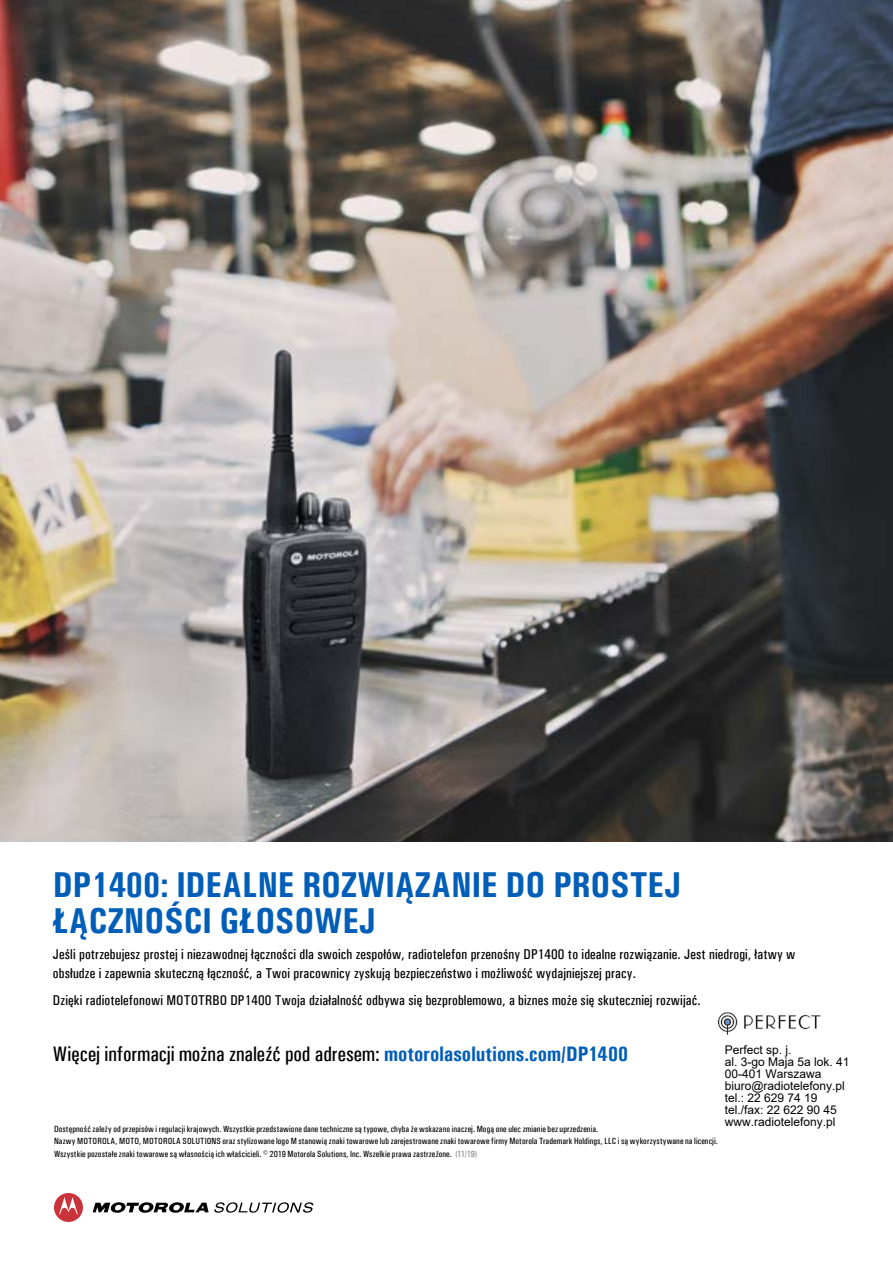
<style>
.page{position:relative;width:893px;height:1263px;background:#fff}
.page>*{position:absolute;margin:0;border:0;box-sizing:border-box;transform-origin:0 0}
.t1{font:700 36px/36px "Univers Condensed";color:#005eb8}
.t2{font:500 21px "Univers Condensed";color:#000}
.t3{font:500 14.25px/18.3px "Univers Condensed";letter-spacing:.01em;color:#000}
.t4{font:12px/12px "Arial";color:#000}
.t5{font:500 9px/12.3px "Univers Condensed";letter-spacing:.01em;color:#000}
.s1{font-weight:700;color:#005eb8}
.s2{color:#808285}
</style>
<div class="page">
<svg style="left:54px;top:1193px;width:29px;height:29px"></svg>
<svg style="left:93px;top:1202px;width:220px;height:11px"></svg>
<img style="left:0;top:0;width:893px;height:842px">
<img style="left:717px;top:1012px;width:104px;height:23px">
<h1 class="t1" style="left:53px;top:866px;width:630px">DP1400: IDEALNE ROZWIĄZANIE DO PROSTEJ<br>ŁĄCZNOŚCI GŁOSOWEJ</h1>
<p class="t3" style="left:53px;top:945px;width:744px">Jeśli potrzebujesz prostej i niezawodnej łączności dla swoich zespołów, radiotelefon przenośny DP1400 to idealne rozwiązanie. Jest niedrogi, łatwy w obsłudze i zapewnia skuteczną łączność, a Twoi pracownicy zyskują bezpieczeństwo i możliwość wydajniejszej pracy.</p>
<h3 class="t3" style="left:53px;top:991px;width:649px">Dzięki radiotelefonowi MOTOTRBO DP1400 Twoja działalność odbywa się bezproblemowo, a biznes może się skuteczniej rozwijać.</h3>
<h3 class="t4" style="left:725px;top:1043px;width:126px">Perfect sp. j.<br>al. 3-go Maja 5a lok. 41<br>00-401 Warszawa biuro@radiotelefony.pl tel.: 22 629 74 19 tel./fax: 22 622 90 45 www.radiotelefony.pl</h3>
<h2 class="t2" style="left:53px;top:1042px;width:577px">Więcej informacji można znaleźć pod adresem: <span class="s1">motorolasolutions.com/DP1400</span></h2>
<p class="t5" style="left:54px;top:1123px;width:665px">Dostępność zależy od przepisów i regulacji krajowych. Wszystkie przedstawione dane techniczne są typowe, chyba że wskazano inaczej. Mogą one ulec zmianie bez uprzedzenia.<br>Nazwy MOTOROLA, MOTO, MOTOROLA SOLUTIONS oraz stylizowane logo M stanowią znaki towarowe lub zarejestrowane znaki towarowe firmy Motorola Trademark Holdings, LLC i są wykorzystywane na licencji.<br>Wszystkie pozostałe znaki towarowe są własnością ich właścicieli. © 2019 Motorola Solutions, Inc. Wszelkie prawa zastrzeżone. <span class="s2">(11/19)</span></p>
</div>
